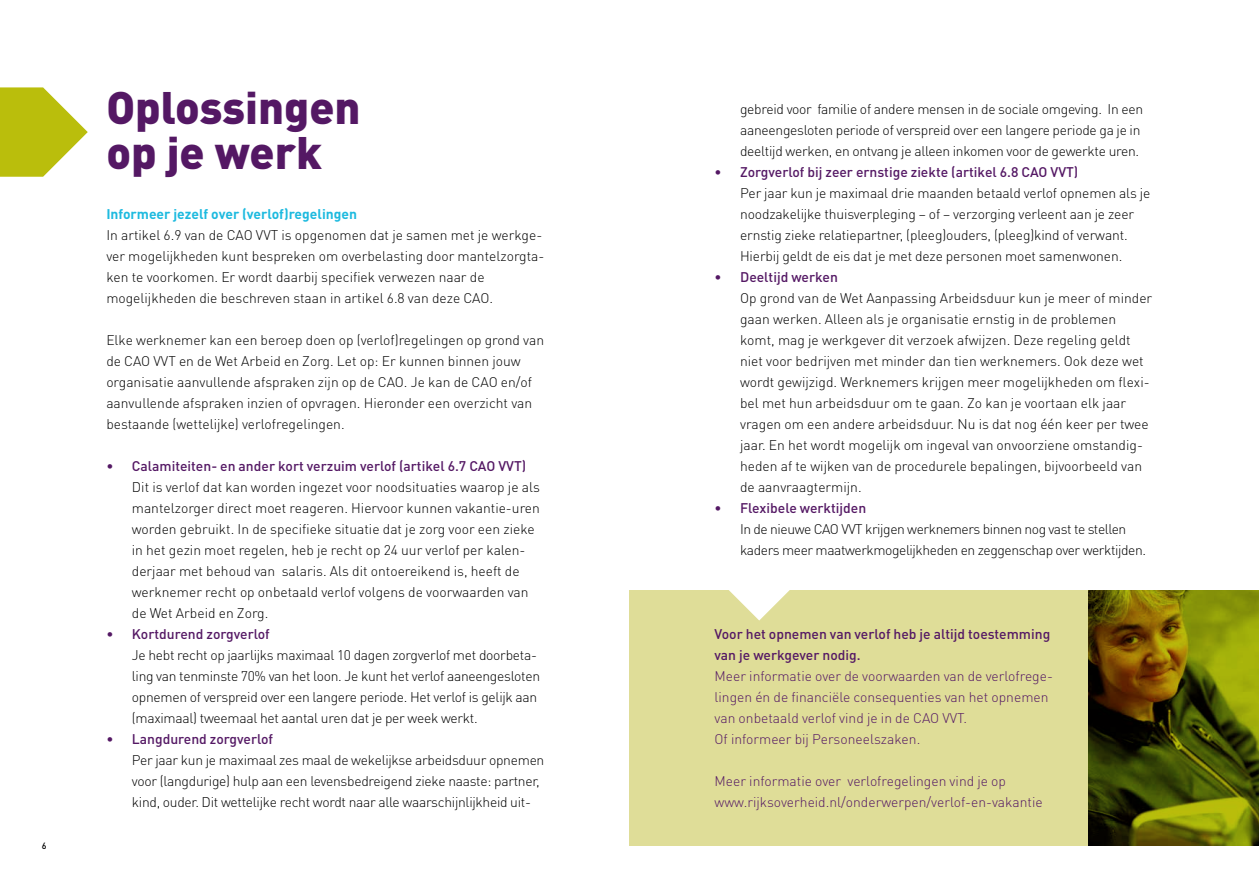
<style>
.page{position:relative;width:1259px;height:893px;background:#fff}
.page>*{position:absolute;margin:0;border:0;box-sizing:border-box;transform-origin:0 0}
.t1{font:900 45px/45px "DIN Pro";color:#541864}
.t2{font:300 13.8px/21px "DIN Pro";letter-spacing:-.005em;color:#000}
.t3{font:300 13.8px/21px "DIN Pro";color:#541864}
.t4{font:500 13.8px/21px "DIN Pro";color:#541864}
.t5{font:300 13.8px/21px "DIN Pro";letter-spacing:-.03em;color:#000}
.t6{font:700 13.8px "DIN Pro";color:#1dbadf}
.t7{font:500 9px "DIN Pro";color:#000}
</style>
<div class="page">
<div style="left:629px;top:590px;width:523px;height:255px;background:#dfdd98"></div>
<svg style="left:729px;top:590px;width:61px;height:30px"></svg>
<img style="left:1089px;top:590px;width:170px;height:255px">
<svg style="left:0;top:87px;width:88px;height:90px"></svg>
<p class="t7" style="left:42px;top:839px;width:6px">6</p>
<h1 class="t1" style="left:106px;top:83px;width:256px">Oplossingen op je werk</h1>
<p class="t6" style="left:106px;top:204px;width:252px">Informeer jezelf over (verlof)regelingen</p>
<p class="t2" style="left:106px;top:224px;width:439px">In artikel 6.9 van de CAO VVT is opgenomen dat je samen met je werkge&shy;ver mogelijkheden kunt bespreken om overbelasting door mantelzorgta&shy;ken te voorkomen. Er wordt daarbij specifiek verwezen naar de mogelijkheden die beschreven staan in artikel 6.8 van deze CAO.</p>
<p class="t2" style="left:106px;top:329px;width:439px">Elke werknemer kan een beroep doen op (verlof)regelingen op grond van de CAO VVT en de Wet Arbeid en Zorg. Let op: Er kunnen binnen jouw organisatie aanvullende afspraken zijn op de CAO. Je kan de CAO en/of aanvullende afspraken inzien of opvragen. Hieronder een overzicht van bestaande (wettelijke) verlofregelingen.</p>
<p class="t4" style="left:106px;top:455px;width:421px">• Calamiteiten- en ander kort verzuim verlof (artikel 6.7 CAO VVT)</p>
<p class="t2" style="left:132px;top:476px;width:409px">Dit is verlof dat kan worden ingezet voor noodsituaties waarop je als mantelzorger direct moet reageren. Hiervoor kunnen vakantie-uren worden gebruikt. In de specifieke situatie dat je zorg voor een zieke in het gezin moet regelen, heb je recht op 24 uur verlof per kalen&shy;derjaar met behoud van salaris. Als dit ontoereikend is, heeft de werknemer recht op onbetaald verlof volgens de voorwaarden van de Wet Arbeid en Zorg.</p>
<p class="t4" style="left:106px;top:623px;width:165px">• Kortdurend zorgverlof</p>
<p class="t2" style="left:132px;top:644px;width:410px">Je hebt recht op jaarlijks maximaal 10 dagen zorgverlof met doorbeta&shy;ling van tenminste 70% van het loon. Je kunt het verlof aaneengesloten opnemen of verspreid over een langere periode. Het verlof is gelijk aan (maximaal) tweemaal het aantal uren dat je per week werkt.</p>
<p class="t4" style="left:106px;top:728px;width:168px">• Langdurend zorgverlof</p>
<p class="t2" style="left:132px;top:749px;width:414px">Per jaar kun je maximaal zes maal de wekelijkse arbeidsduur opnemen voor (langdurige) hulp aan een levensbedreigend zieke naaste: partner, kind, ouder. Dit wettelijke recht wordt naar alle waarschijnlijkheid uit-</p>
<p class="t2" style="left:740px;top:98px;width:404px">gebreid voor familie of andere mensen in de sociale omgeving. In een aaneengesloten periode of verspreid over een langere periode ga je in deeltijd werken, en ontvang je alleen inkomen voor de gewerkte uren.</p>
<p class="t4" style="left:714px;top:161px;width:365px">• Zorgverlof bij zeer ernstige ziekte (artikel 6.8 CAO VVT)</p>
<p class="t2" style="left:740px;top:182px;width:412px">Per jaar kun je maximaal drie maanden betaald verlof opnemen als je noodzakelijke thuisverpleging – of – verzorging verleent aan je zeer ernstig zieke relatiepartner, (pleeg)ouders, (pleeg)kind of verwant.<br>Hierbij geldt de eis dat je met deze personen moet samenwonen.</p>
<p class="t4" style="left:714px;top:266px;width:125px">• Deeltijd werken</p>
<p class="t2" style="left:740px;top:287px;width:414px">Op grond van de Wet Aanpassing Arbeidsduur kun je meer of minder gaan werken. Alleen als je organisatie ernstig in de problemen komt, mag je werkgever dit verzoek afwijzen. Deze regeling geldt niet voor bedrijven met minder dan tien werknemers. Ook deze wet wordt gewijzigd. Werknemers krijgen meer mogelijkheden om flexi&shy;bel met hun arbeidsduur om te gaan. Zo kan je voortaan elk jaar vragen om een andere arbeidsduur. Nu is dat nog één keer per twee jaar. En het wordt mogelijk om ingeval van onvoorziene omstandig&shy;heden af te wijken van de procedurele bepalingen, bijvoorbeeld van de aanvraagtermijn.</p>
<p class="t4" style="left:714px;top:497px;width:153px">• Flexibele werktijden</p>
<p class="t5" style="left:740px;top:518px;width:407px">In de nieuwe CAO VVT krijgen werknemers binnen nog vast te stellen kaders meer maatwerkmogelijkheden en zeggenschap over werktijden.</p>
<p class="t4" style="left:714px;top:623px;width:337px">Voor het opnemen van verlof heb je altijd toestemming van je werkgever nodig.</p>
<p class="t3" style="left:714px;top:665px;width:340px">Meer informatie over de voorwaarden van de verlofrege&shy;lingen én de financiële consequenties van het opnemen van onbetaald verlof vind je in de CAO VVT.<br>Of informeer bij Personeelszaken.</p>
<p class="t3" style="left:714px;top:770px;width:330px">Meer informatie over verlofregelingen vind je op www.rijksoverheid.nl/onderwerpen/verlof-en-vakantie</p>
</div>
